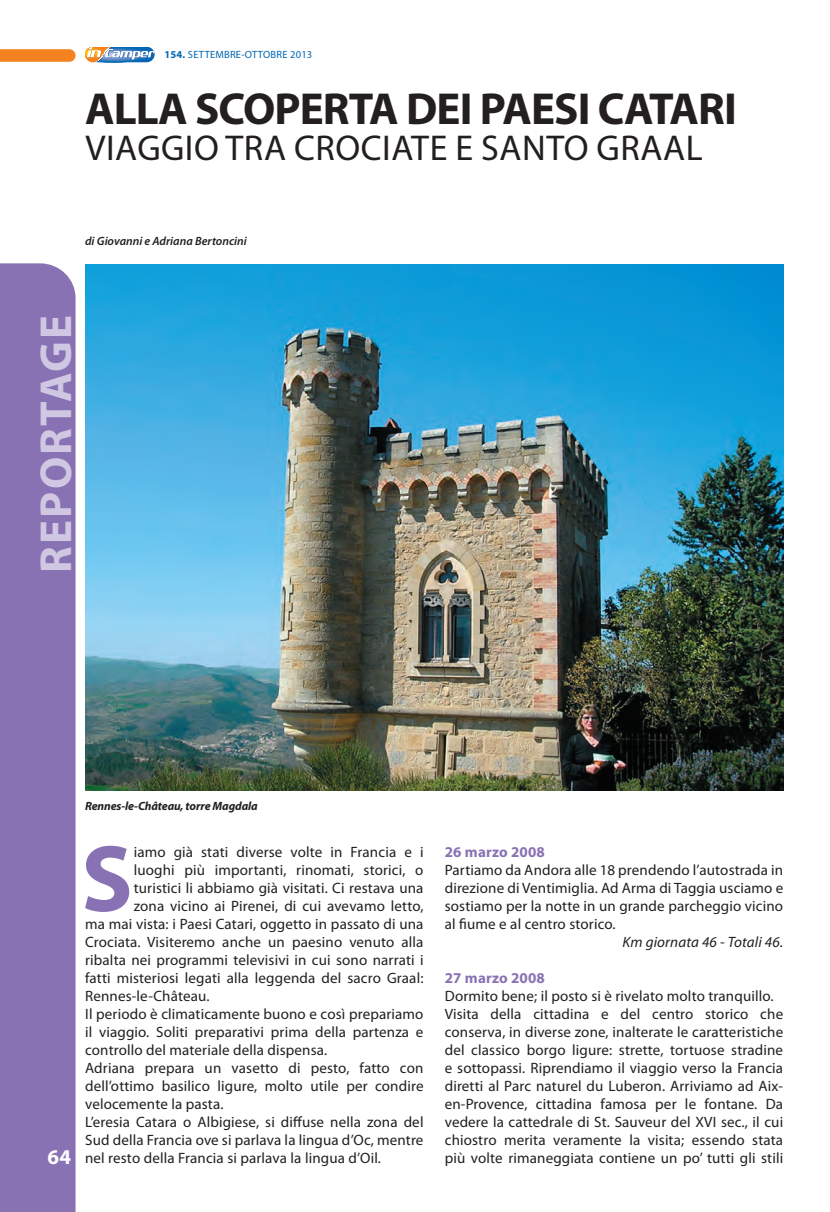
<style>
.page{position:relative;width:830px;height:1212px;background:#fff}
.page>*{position:absolute;margin:0;border:0;box-sizing:border-box;transform-origin:0 0}
.Normale{font:700 95.1px "Myriad Pro";color:#8972b3}
.Normale-2{font:700 45px "Myriad Pro";letter-spacing:-.02em;color:#231f20}
.t1{font:700 45px "Myriad Pro";letter-spacing:.05em;color:#d0c7e2}
.Normale-3{font:36px "Myriad Pro";letter-spacing:.015em;color:#231f20}
.t2{font:700 21px "Myriad Pro";color:#fff}
.Normale-4{font:15px/18px "Myriad Pro";letter-spacing:.01em;color:#231f20;text-align:justify}
.Normale-5{font:700 15px "Myriad Pro";letter-spacing:.01em;color:#8972b3}
.Normale-6{font:italic 15px "Myriad Pro";letter-spacing:.01em;color:#231f20}
.t3{font:italic 700 12px "Myriad Pro";letter-spacing:-.01em;color:#231f20}
.Normale-7{font:italic 600 12px "Myriad Pro";color:#231f20}
.t4{font:10.5px "Myriad Pro";letter-spacing:.02em;color:#0166b3}
.s1{font-weight:700}
</style>
<div class="page">
<svg style="left:85px;top:47px;width:69px;height:15px"></svg>
<svg style="left:0;top:49px;width:75px;height:13px"></svg>
<div style="left:0;top:263px;width:75px;height:949px;background:#8972b3"></div>
<img style="left:85px;top:265px;width:697px;height:526px">
<p class="t4" style="left:164px;top:49px;width:149px"><span class="s1">154.</span> SETTEMBRE-OTTOBRE 2013</p>
<p class="Normale-2" style="left:85px;top:79px;width:653px">ALLA SCOPERTA DEI PAESI CATARI</p>
<p class="Normale-3" style="left:85px;top:128px;width:618px">VIAGGIO TRA CROCIATE E SANTO GRAAL</p>
<p class="Normale-7" style="left:85px;top:233px;width:163px">di Giovanni e Adriana Bertoncini</p>
<h2 class="t1" style="left:26px;top:573px;width:260px;rotate:-90deg">REPORTAGE</h2>
<p class="t2" style="left:45px;top:1140px;width:25px">64</p>
<p class="t2" style="left:47px;top:1143px;width:25px">64</p>
<p class="t2" style="left:44px;top:1145px;width:25px">64</p>
<p class="t3" style="left:85px;top:799px;width:174px">Rennes-le-Château, torre Magdala</p>
<p class="Normale" style="left:81px;top:817px;width:53px">S</p>
<p class="Normale-4" style="left:134px;top:843px;width:291px">iamo già stati diverse volte in Francia e i</p>
<p class="Normale-4" style="left:134px;top:861px;width:291px">luoghi più importanti, rinomati, storici, o</p>
<p class="Normale-4" style="left:134px;top:879px;width:291px">turistici li abbiamo già visitati. Ci restava una</p>
<p class="Normale-4" style="left:134px;top:897px;width:291px">zona vicino ai Pirenei, di cui avevamo letto,</p>
<p class="Normale-4" style="left:85px;top:915px;width:340px">ma mai vista: i Paesi Catari, oggetto in passato di una</p>
<p class="Normale-4" style="left:85px;top:933px;width:340px">Crociata. Visiteremo anche un paesino venuto alla</p>
<p class="Normale-4" style="left:85px;top:951px;width:340px">ribalta nei programmi televisivi in cui sono narrati i</p>
<p class="Normale-4" style="left:85px;top:969px;width:340px">fatti misteriosi legati alla leggenda del sacro Graal:</p>
<p class="Normale-4" style="left:85px;top:987px;width:126px">Rennes-le-Château.</p>
<p class="Normale-4" style="left:85px;top:1005px;width:340px">Il periodo è climaticamente buono e così prepariamo il viaggio. Soliti preparativi prima della partenza e controllo del materiale della dispensa.</p>
<p class="Normale-4" style="left:85px;top:1059px;width:340px">Adriana prepara un vasetto di pesto, fatto con dell’ottimo basilico ligure, molto utile per condire velocemente la pasta.</p>
<p class="Normale-4" style="left:85px;top:1113px;width:340px">L’eresia Catara o Albigiese, si diffuse nella zona del Sud della Francia ove si parlava la lingua d’Oc, mentre nel resto della Francia si parlava la lingua d’Oil.</p>
<p class="Normale-5" style="left:444px;top:842px;width:102px">26 marzo 2008</p>
<p class="Normale-4" style="left:444px;top:861px;width:340px">Partiamo da Andora alle 18 prendendo l’autostrada in direzione di Ventimiglia. Ad Arma di Taggia usciamo e sostiamo per la notte in un grande parcheggio vicino al fiume e al centro storico.</p>
<p class="Normale-6" style="left:622px;top:932px;width:162px">Km giornata 46 - Totali 46.</p>
<p class="Normale-5" style="left:444px;top:968px;width:102px">27 marzo 2008</p>
<p class="Normale-4" style="left:444px;top:987px;width:330px">Dormito bene; il posto si è rivelato molto tranquillo.</p>
<p class="Normale-4" style="left:444px;top:1005px;width:340px">Visita della cittadina e del centro storico che conserva, in diverse zone, inalterate le caratteristiche del classico borgo ligure: strette, tortuose stradine e sottopassi. Riprendiamo il viaggio verso la Francia diretti al Parc naturel du Luberon. Arriviamo ad Aix&shy;en-Provence, cittadina famosa per le fontane. Da vedere la cattedrale di St. Sauveur del XVI sec., il cui chiostro merita veramente la visita; essendo stata più volte rimaneggiata contiene un po’ tutti gli stili</p>
</div>
